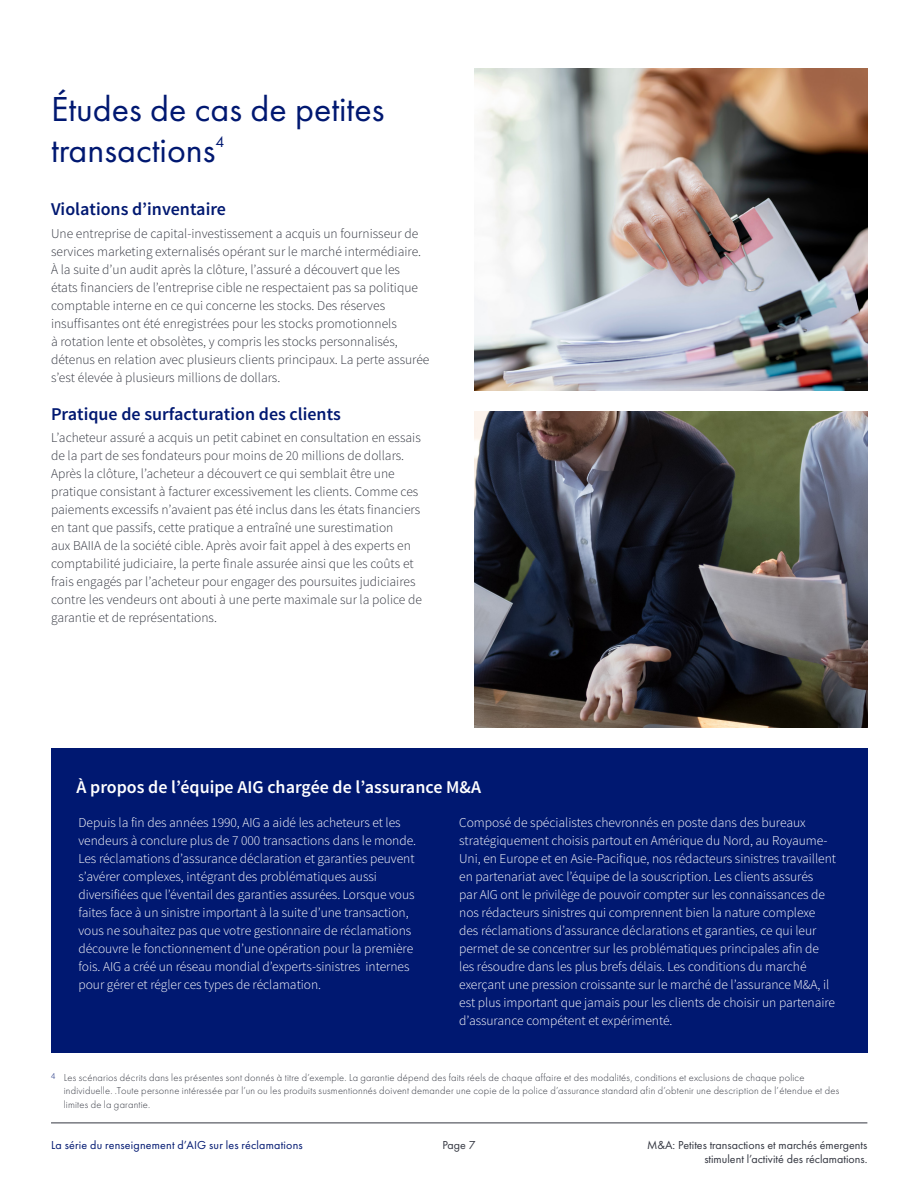
<style>
.page{position:relative;width:918px;height:1188px;background:#fff}
.page>*{position:absolute;margin:0;border:0;box-sizing:border-box;transform-origin:0 0}
.case_study{font:36px "Futura PT";color:#001871}
.Subhead{font:600 18px "Source Sans Pro";color:#001871}
.box_sub{font:600 18px "Source Sans Pro";color:#fff}
.case_study-2{font:15.75px "Futura PT";color:#001871}
.t1{font:300 13.5px/18px "Source Sans Pro";letter-spacing:-.005em;color:#fff}
.body{font:300 13.5px/18px "Source Sans Pro";color:#343741}
.t2{font:12px/14.4px "Futura PT";color:#343741;text-align:right}
.t3{font:12px "Futura PT";letter-spacing:.015em;color:#001871}
.foot{font:300 10.5px/13.5px "Futura PT";letter-spacing:.02em;color:#343741}
.s1{font-family:"Source Sans Pro";font-size:9px;color:#001871}
</style>
<div class="page">
<div style="left:51px;top:749px;width:816px;height:304px;background:#001871"></div>
<img style="left:474px;top:69px;width:393px;height:321px">
<img style="left:474px;top:412px;width:393px;height:315px">
<hr style="left:51px;top:1123px;width:816px;height:1px;background:#343741">
<h1 class="case_study" style="left:51px;top:88px;width:335px">Études de cas de petites</h1>
<h1 class="case_study" style="left:51px;top:128px;width:166px">transactions</h1>
<h1 class="case_study-2" style="left:216px;top:132px;width:10px">4</h1>
<h1 class="Subhead" style="left:51px;top:198px;width:177px">Violations d’inventaire</h1>
<p class="body" style="left:51px;top:224px;width:380px">Une entreprise de capital-investissement a acquis un fournisseur de services marketing externalisés opérant sur le marché intermédiaire.<br>À la suite d’un audit après la clôture, l’assuré a découvert que les états financiers de l’entreprise cible ne respectaient pas sa politique comptable interne en ce qui concerne les stocks. Des réserves insuffisantes ont été enregistrées pour les stocks promotionnels<br>à rotation lente et obsolètes, y compris les stocks personnalisés, détenus en relation avec plusieurs clients principaux. La perte assurée s’est élevée à plusieurs millions de dollars.</p>
<h1 class="Subhead" style="left:51px;top:402px;width:291px">Pratique de surfacturation des clients</h1>
<p class="body" style="left:51px;top:428px;width:373px">L’acheteur assuré a acquis un petit cabinet en consultation en essais de la part de ses fondateurs pour moins de 20 millions de dollars.<br>Après la clôture, l’acheteur a découvert ce qui semblait être une pratique consistant à facturer excessivement les clients. Comme ces paiements excessifs n’avaient pas été inclus dans les états financiers en tant que passifs, cette pratique a entraîné une surestimation<br>aux BAIIA de la société cible. Après avoir fait appel à des experts en comptabilité judiciaire, la perte finale assurée ainsi que les coûts et frais engagés par l’acheteur pour engager des poursuites judiciaires contre les vendeurs ont abouti à une perte maximale sur la police de garantie et de représentations.</p>
<h1 class="box_sub" style="left:77px;top:775px;width:406px">À propos de l’équipe AIG chargée de l’assurance M&amp;A</h1>
<p class="t1" style="left:78px;top:813px;width:339px">Depuis la fin des années 1990, AIG a aidé les acheteurs et les vendeurs à conclure plus de 7 000 transactions dans le monde.<br>Les réclamations d’assurance déclaration et garanties peuvent s’avérer complexes, intégrant des problématiques aussi diversifiées que l’éventail des garanties assurées. Lorsque vous faites face à un sinistre important à la suite d’une transaction, vous ne souhaitez pas que votre gestionnaire de réclamations découvre le fonctionnement d’une opération pour la première fois. AIG a créé un réseau mondial d’experts-sinistres internes pour gérer et régler ces types de réclamation.</p>
<p class="t1" style="left:459px;top:813px;width:378px">Composé de spécialistes chevronnés en poste dans des bureaux stratégiquement choisis partout en Amérique du Nord, au Royaume-Uni, en Europe et en Asie-Pacifique, nos rédacteurs sinistres travaillent en partenariat avec l’équipe de la souscription. Les clients assurés<br>par AIG ont le privilège de pouvoir compter sur les connaissances de nos rédacteurs sinistres qui comprennent bien la nature complexe des réclamations d’assurance déclarations et garanties, ce qui leur permet de se concentrer sur les problématiques principales afin de les résoudre dans les plus brefs délais. Les conditions du marché exerçant une pression croissante sur le marché de l’assurance M&amp;A, il est plus important que jamais pour les clients de choisir un partenaire d’assurance compétent et expérimenté.</p>
<p class="foot" style="left:64px;top:1070px;width:777px;text-indent:-13px"><span class="s1">4</span> Les scénarios décrits dans les présentes sont donnés à titre d’exemple. La garantie dépend des faits réels de chaque affaire et des modalités, conditions et exclusions de chaque police individuelle. .Toute personne intéressée par l’un ou les produits susmentionnés doivent demander une copie de la police d’assurance standard afin d’obtenir une description de l’étendue et des limites de la garantie.</p>
<p class="t3" style="left:51px;top:1138px;width:253px">La série du renseignement d’AIG sur les réclamations</p>
<p class="t2" style="left:442px;top:1137px;width:35px">Page 7</p>
<p class="t2" style="left:647px;top:1137px;width:222px">M&amp;A: Petites transactions et marchés émergents stimulent l’activité des réclamations.</p>
</div>
